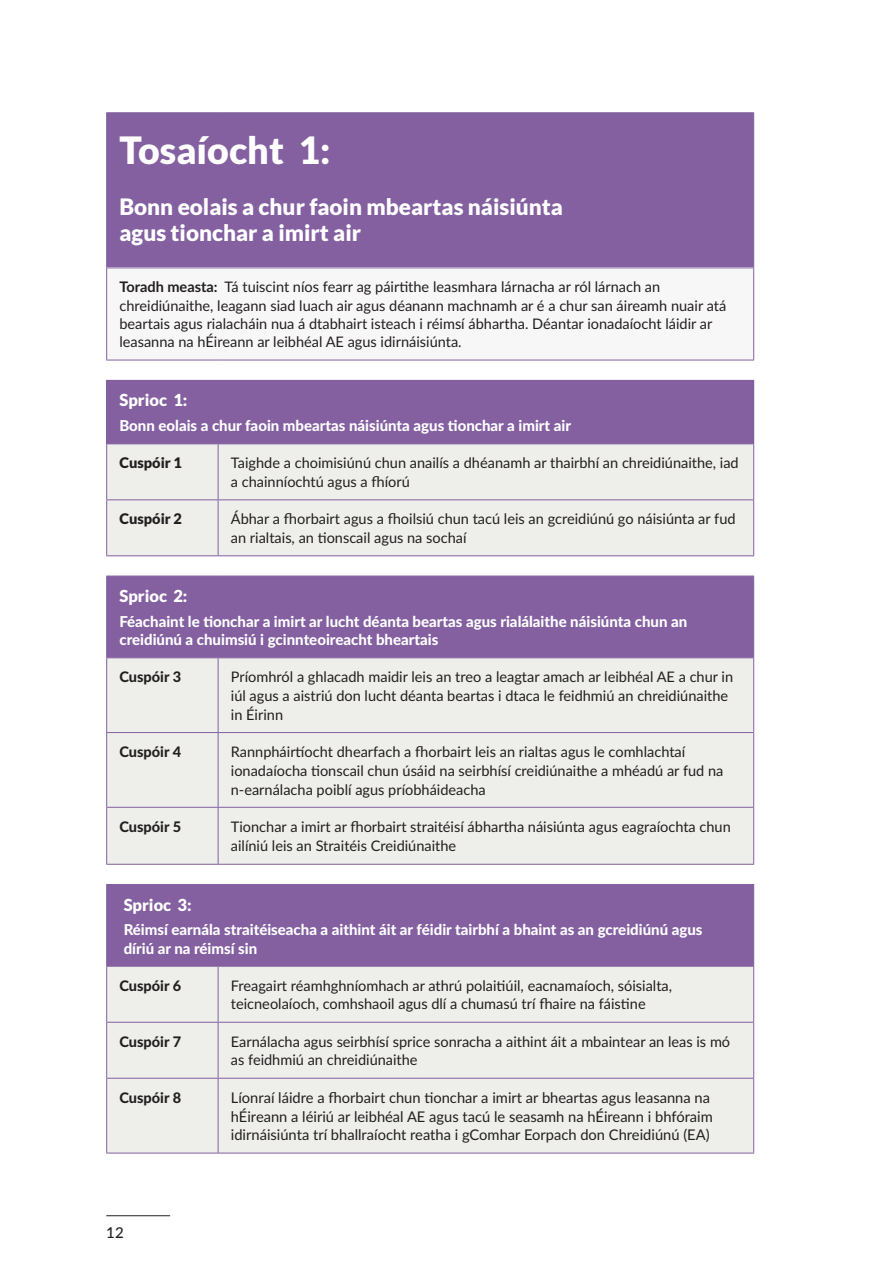
<style>
.page{position:relative;width:893px;height:1263px;background:#fff}
.page>*{position:absolute;margin:0;border:0;box-sizing:border-box;transform-origin:0 0}
.NEW_sub_A{font:900 37.5px "Lato";color:#fff}
.NEW_sub_A-2{font:900 22.5px/25.5px "Lato";color:#fff}
.goal_no{font:900 16.5px "Lato";color:#fff}
.Gov_body{font:800 15px/18.3px "Lato";color:#fff}
.t1{font:500 15px "Lato";color:#231f20}
.BODY_Copy{font:14.7px/18.8px "Lato";color:#231f20}
.BODY_Copy-2{font:14.55px/18.8px "Lato";color:#231f20}
.Gov_body-2{font:14.55px/18.3px "Lato";color:#231f20}
.Bullets_GOV{font:14.55px/18.8px "Lato";color:#231f20}
.Gov_body-3{font:800 14.55px "Lato";color:#231f20}
.Gov_body-4{font:900 14.55px "Lato";color:#231f20}
.s1{font-weight:700}
</style>
<div class="page">
<div style="left:107px;top:113px;width:646px;height:154px;background:#8460a1"></div>
<div style="left:107px;top:268px;width:647px;height:92px;background:#f7f7f7"></div>
<div style="left:107px;top:380px;width:647px;height:64px;background:#8460a1"></div>
<svg style="left:107px;top:444px;width:647px;height:709px;background:#d5cdda"></svg>
<hr style="left:106px;top:112px;width:112px;height:1px;background:#8460a1">
<hr style="left:106px;top:113px;width:1px;height:154px;background:#8460a1">
<hr style="left:218px;top:112px;width:536px;height:1px;background:#8460a1">
<hr style="left:753px;top:113px;width:1px;height:154px;background:#8460a1">
<hr style="left:106px;top:267px;width:112px;height:1px;background:#8460a1">
<hr style="left:106px;top:268px;width:1px;height:92px;background:#8460a1">
<hr style="left:218px;top:267px;width:536px;height:1px;background:#8460a1">
<hr style="left:753px;top:268px;width:1px;height:92px;background:#8460a1">
<hr style="left:106px;top:360px;width:112px;height:1px;background:#8460a1">
<hr style="left:218px;top:360px;width:536px;height:1px;background:#8460a1">
<hr style="left:106px;top:380px;width:112px;height:1px;background:#8460a1">
<hr style="left:106px;top:381px;width:1px;height:62px;background:#8460a1">
<hr style="left:106px;top:443px;width:112px;height:1px;background:#8460a1">
<hr style="left:106px;top:444px;width:1px;height:55px;background:#8460a1">
<hr style="left:218px;top:444px;width:1px;height:55px;background:#8460a1">
<hr style="left:106px;top:499px;width:112px;height:1px;background:#8460a1">
<hr style="left:106px;top:500px;width:1px;height:55px;background:#8460a1">
<hr style="left:218px;top:499px;width:535px;height:1px;background:#8460a1">
<hr style="left:218px;top:500px;width:1px;height:55px;background:#8460a1">
<hr style="left:106px;top:555px;width:112px;height:1px;background:#8460a1">
<hr style="left:218px;top:555px;width:536px;height:1px;background:#8460a1">
<hr style="left:106px;top:576px;width:112px;height:1px;background:#8460a1">
<hr style="left:106px;top:576px;width:1px;height:81px;background:#8460a1">
<hr style="left:218px;top:576px;width:536px;height:1px;background:#8460a1">
<hr style="left:753px;top:576px;width:1px;height:81px;background:#8460a1">
<hr style="left:106px;top:657px;width:112px;height:1px;background:#8460a1">
<hr style="left:106px;top:658px;width:1px;height:74px;background:#8460a1">
<hr style="left:218px;top:657px;width:536px;height:1px;background:#8460a1">
<hr style="left:218px;top:658px;width:1px;height:74px;background:#8460a1">
<hr style="left:106px;top:732px;width:112px;height:1px;background:#8460a1">
<hr style="left:106px;top:733px;width:1px;height:74px;background:#8460a1">
<hr style="left:218px;top:732px;width:535px;height:1px;background:#8460a1">
<hr style="left:218px;top:733px;width:1px;height:74px;background:#8460a1">
<hr style="left:106px;top:807px;width:112px;height:1px;background:#8460a1">
<hr style="left:106px;top:808px;width:1px;height:56px;background:#8460a1">
<hr style="left:218px;top:807px;width:535px;height:1px;background:#8460a1">
<hr style="left:218px;top:808px;width:1px;height:56px;background:#8460a1">
<hr style="left:106px;top:864px;width:112px;height:1px;background:#8460a1">
<hr style="left:218px;top:864px;width:536px;height:1px;background:#8460a1">
<hr style="left:106px;top:884px;width:112px;height:1px;background:#8460a1">
<hr style="left:106px;top:885px;width:1px;height:81px;background:#8460a1">
<hr style="left:218px;top:884px;width:536px;height:1px;background:#8460a1">
<hr style="left:753px;top:885px;width:1px;height:81px;background:#8460a1">
<hr style="left:106px;top:966px;width:112px;height:1px;background:#8460a1">
<hr style="left:106px;top:967px;width:1px;height:55px;background:#8460a1">
<hr style="left:218px;top:966px;width:536px;height:1px;background:#8460a1">
<hr style="left:218px;top:967px;width:1px;height:55px;background:#8460a1">
<hr style="left:106px;top:1022px;width:112px;height:1px;background:#8460a1">
<hr style="left:106px;top:1022px;width:1px;height:56px;background:#8460a1">
<hr style="left:218px;top:1022px;width:535px;height:1px;background:#8460a1">
<hr style="left:218px;top:1022px;width:1px;height:56px;background:#8460a1">
<hr style="left:106px;top:1078px;width:112px;height:1px;background:#8460a1">
<hr style="left:106px;top:1078px;width:1px;height:75px;background:#8460a1">
<hr style="left:218px;top:1078px;width:535px;height:1px;background:#8460a1">
<hr style="left:218px;top:1078px;width:1px;height:75px;background:#8460a1">
<hr style="left:106px;top:1153px;width:112px;height:1px;background:#8460a1">
<hr style="left:218px;top:1153px;width:536px;height:1px;background:#8460a1">
<hr style="left:753px;top:444px;width:1px;height:56px;background:#8460a1">
<hr style="left:753px;top:500px;width:1px;height:55px;background:#8460a1">
<hr style="left:753px;top:658px;width:1px;height:74px;background:#8460a1">
<hr style="left:753px;top:732px;width:1px;height:75px;background:#8460a1">
<hr style="left:753px;top:807px;width:1px;height:57px;background:#8460a1">
<hr style="left:753px;top:967px;width:1px;height:55px;background:#8460a1">
<hr style="left:753px;top:1022px;width:1px;height:56px;background:#8460a1">
<hr style="left:753px;top:1078px;width:1px;height:75px;background:#8460a1">
<hr style="left:106px;top:1215px;width:64px;height:1px;background:#231f20">
<p class="NEW_sub_A" style="left:119px;top:129px;width:213px">Tosaíocht 1:</p>
<p class="NEW_sub_A-2" style="left:119px;top:194px;width:445px">Bonn eolais a chur faoin mbeartas náisiúnta agus tionchar a imirt air</p>
<p class="Gov_body-2" style="left:119px;top:277px;width:608px"><span class="s1">Toradh measta:</span> Tá tuiscint níos fearr ag páirtithe leasmhara lárnacha ar ról lárnach an chreidiúnaithe, leagann siad luach air agus déanann machnamh ar é a chur san áireamh nuair atá beartais agus rialacháin nua á dtabhairt isteach i réimsí ábhartha. Déantar ionadaíocht láidir ar leasanna na hÉireann ar leibhéal AE agus idirnáisiúnta.</p>
<p class="goal_no" style="left:119px;top:391px;width:70px">Sprioc 1:</p>
<p class="Gov_body" style="left:119px;top:416px;width:453px">Bonn eolais a chur faoin mbeartas náisiúnta agus tionchar a imirt air</p>
<p class="Gov_body-4" style="left:119px;top:454px;width:64px">Cuspóir 1</p>
<p class="Bullets_GOV" style="left:231px;top:453px;width:509px">Taighde a choimisiúnú chun anailís a dhéanamh ar thairbhí an chreidiúnaithe, iad a chainníochtú agus a fhíorú</p>
<p class="Gov_body-4" style="left:119px;top:510px;width:64px">Cuspóir 2</p>
<p class="BODY_Copy-2" style="left:231px;top:509px;width:506px">Ábhar a fhorbairt agus a fhoilsiú chun tacú leis an gcreidiúnú go náisiúnta ar fud an rialtais, an tionscail agus na sochaí</p>
<p class="goal_no" style="left:119px;top:586px;width:70px">Sprioc 2:</p>
<p class="Gov_body" style="left:119px;top:611px;width:569px">Féachaint le tionchar a imirt ar lucht déanta beartas agus rialálaithe náisiúnta chun an creidiúnú a chuimsiú i gcinnteoireacht bheartais</p>
<p class="Gov_body-3" style="left:119px;top:666px;width:63px">Cuspóir 3</p>
<p class="BODY_Copy-2" style="left:231px;top:667px;width:504px">Príomhról a ghlacadh maidir leis an treo a leagtar amach ar leibhéal AE a chur in iúl agus a aistriú don lucht déanta beartas i dtaca le feidhmiú an chreidiúnaithe in Éirinn</p>
<p class="Gov_body-3" style="left:119px;top:741px;width:63px">Cuspóir 4</p>
<p class="BODY_Copy-2" style="left:231px;top:742px;width:494px">Rannpháirtíocht dhearfach a fhorbairt leis an rialtas agus le comhlachtaí ionadaíocha tionscail chun úsáid na seirbhísí creidiúnaithe a mhéadú ar fud na n-earnálacha poiblí agus príobháideacha</p>
<p class="Gov_body-3" style="left:119px;top:816px;width:63px">Cuspóir 5</p>
<p class="BODY_Copy-2" style="left:231px;top:816px;width:501px">Tionchar a imirt ar fhorbairt straitéisí ábhartha náisiúnta agus eagraíochta chun ailíniú leis an Straitéis Creidiúnaithe</p>
<p class="goal_no" style="left:124px;top:895px;width:70px">Sprioc 3:</p>
<p class="Gov_body" style="left:124px;top:920px;width:580px">Réimsí earnála straitéiseacha a aithint áit ar féidir tairbhí a bhaint as an gcreidiúnú agus díriú ar na réimsí sin</p>
<p class="Gov_body-3" style="left:119px;top:975px;width:63px">Cuspóir 6</p>
<p class="BODY_Copy-2" style="left:231px;top:975px;width:443px">Freagairt réamhghníomhach ar athrú polaitiúil, eacnamaíoch, sóisialta, teicneolaíoch, comhshaoil agus dlí a chumasú trí fhaire na fáistine</p>
<p class="Gov_body-3" style="left:119px;top:1030px;width:63px">Cuspóir 7</p>
<p class="BODY_Copy-2" style="left:231px;top:1031px;width:501px">Earnálacha agus seirbhísí sprice sonracha a aithint áit a mbaintear an leas is mó as feidhmiú an chreidiúnaithe</p>
<p class="Gov_body-3" style="left:119px;top:1086px;width:63px">Cuspóir 8</p>
<p class="BODY_Copy" style="left:231px;top:1087px;width:483px">Líonraí láidre a fhorbairt chun tionchar a imirt ar bheartas agus leasanna na hÉireann a léiriú ar leibhéal AE agus tacú le seasamh na hÉireann i bhfóraim idirnáisiúnta trí bhallraíocht reatha i gComhar Eorpach don Chreidiúnú (EA)</p>
<p class="t1" style="left:106px;top:1222px;width:19px">12</p>
</div>
